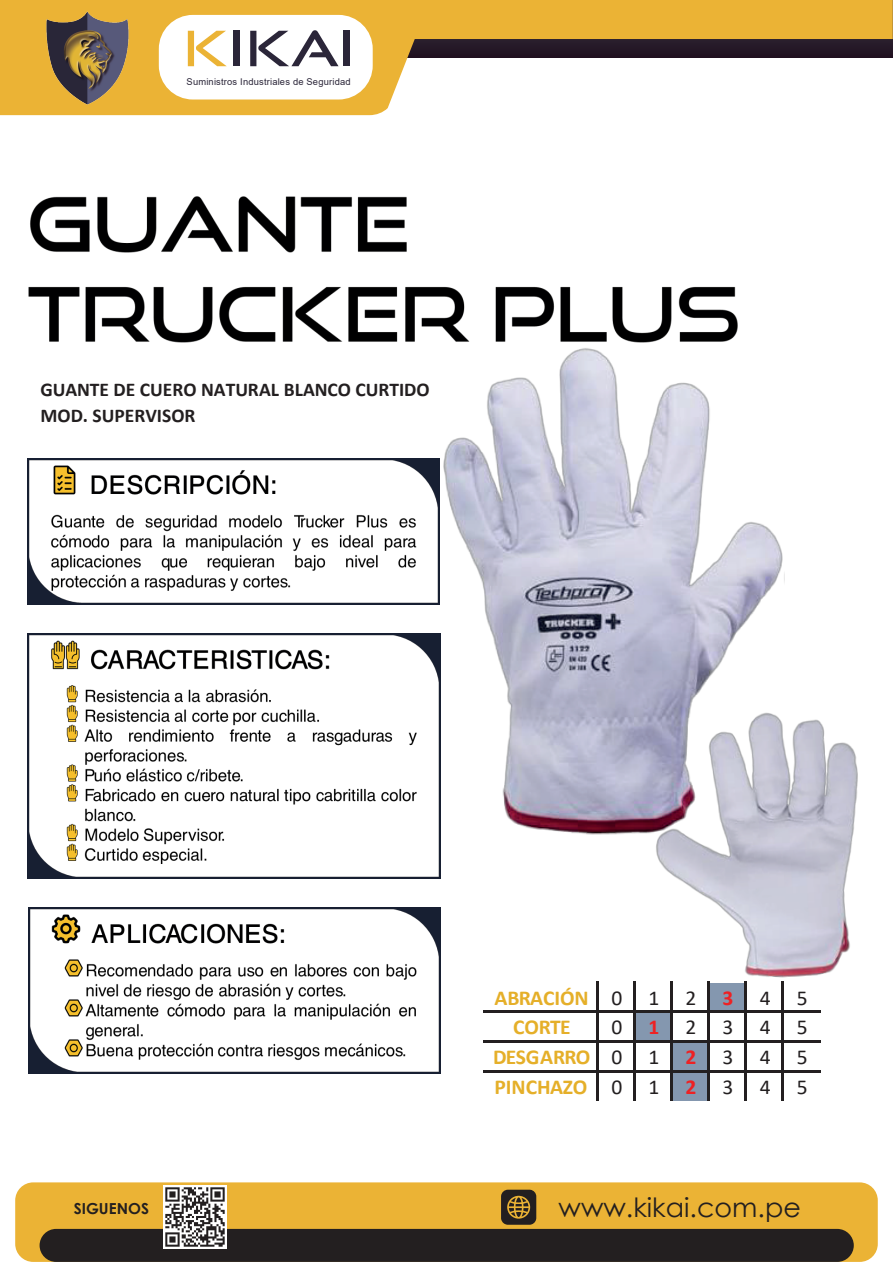
<style>
.page{position:relative;width:893px;height:1263px;background:#fff}
.page>*{position:absolute;margin:0;border:0;box-sizing:border-box;transform-origin:0 0}
.t1{font:26.55px "Century Gothic";color:#231f20}
.t2{font:700 21.3px/29.7px "Calibri";letter-spacing:-.01em;color:#e5af29}
.t3{font:700 19.5px/25.8px "Calibri";color:#231f20}
.t4{font:700 15.15px "Century Gothic";color:#231f20}
.t5{font:9.3px "Arial";letter-spacing:.02em;color:#2b2639}
.s1{font-weight:400;color:#231f20}
.s2{color:#ee2123}
</style>
<div class="page">
<svg style="left:0;top:0;width:893px;height:115px;fill:#ebb335"></svg>
<img style="left:47px;top:10px;width:82px;height:94px">
<div style="left:159px;top:15px;width:214px;height:84px;background:#fff;border-radius:34px"></div>
<svg style="left:188px;top:31px;width:39px;height:35px"></svg>
<div style="left:233px;top:31px;width:6px;height:35px;background:#2b2639"></div>
<svg style="left:250px;top:30px;width:88px;height:36px"></svg>
<div style="left:343px;top:31px;width:7px;height:35px;background:#2b2639"></div>
<div style="left:15px;top:1182px;width:863px;height:80px;background:#ebb335;border-radius:18px"></div>
<div style="left:40px;top:1229px;width:814px;height:33px;background:#231f20;border-radius:16px"></div>
<img style="left:164px;top:1186px;width:62px;height:62px">
<svg style="left:501px;top:1190px;width:35px;height:35px"></svg>
<img style="left:28px;top:196px;width:708px;height:147px">
<div style="left:708px;top:983px;width:39px;height:30px;background:#8497af"></div>
<div style="left:634px;top:1011px;width:39px;height:32px;background:#8497af"></div>
<div style="left:671px;top:1041px;width:39px;height:60px;background:#8497af"></div>
<hr style="left:596px;top:982px;width:3px;height:119px;background:#231f20">
<hr style="left:633px;top:982px;width:3px;height:119px;background:#231f20">
<hr style="left:670px;top:982px;width:3px;height:119px;background:#231f20">
<hr style="left:707px;top:982px;width:3px;height:119px;background:#231f20">
<hr style="left:744px;top:982px;width:3px;height:119px;background:#231f20">
<hr style="left:781px;top:982px;width:3px;height:119px;background:#231f20">
<hr style="left:483px;top:1010px;width:338px;height:3px;background:#231f20">
<hr style="left:483px;top:1040px;width:338px;height:3px;background:#231f20">
<hr style="left:483px;top:1070px;width:338px;height:2px;background:#231f20">
<img style="left:28px;top:908px;width:413px;height:165px">
<img style="left:27px;top:458px;width:401px;height:146px">
<img style="left:658px;top:719px;width:200px;height:263px">
<img style="left:428px;top:314px;width:356px;height:545px">
<img style="left:28px;top:633px;width:412px;height:246px">
<p class="t5" style="left:187px;top:75px;width:166px">Suministros Industriales de Seguridad</p>
<p class="t3" style="left:40px;top:377px;width:391px">GUANTE DE CUERO NATURAL BLANCO CURTIDO<br>MOD. SUPERVISOR</p>
<p class="t2" style="left:513px;top:982px;width:296px;text-indent:-19px">ABRACIÓN <span class="s1">0 1 2</span> <span class="s2">3</span> <span class="s1">4 5<br></span>CORTE</p>
<p class="t2" style="left:493px;top:1012px;width:316px;text-align:justify;text-indent:118px"><span class="s1">0</span><span class="s2">1</span><span class="s1">2345<br></span>DESGARRO <span class="s1">0 1</span> <span class="s2">2</span> <span class="s1">3 4 5<br></span>PINCHAZO <span class="s1">0 1</span> <span class="s2">2</span> <span class="s1">3 4 5</span></p>
<p class="t4" style="left:74px;top:1197px;width:77px">SIGUENOS</p>
<p class="t1" style="left:559px;top:1189px;width:244px">www.kikai.com.pe</p>
</div>
